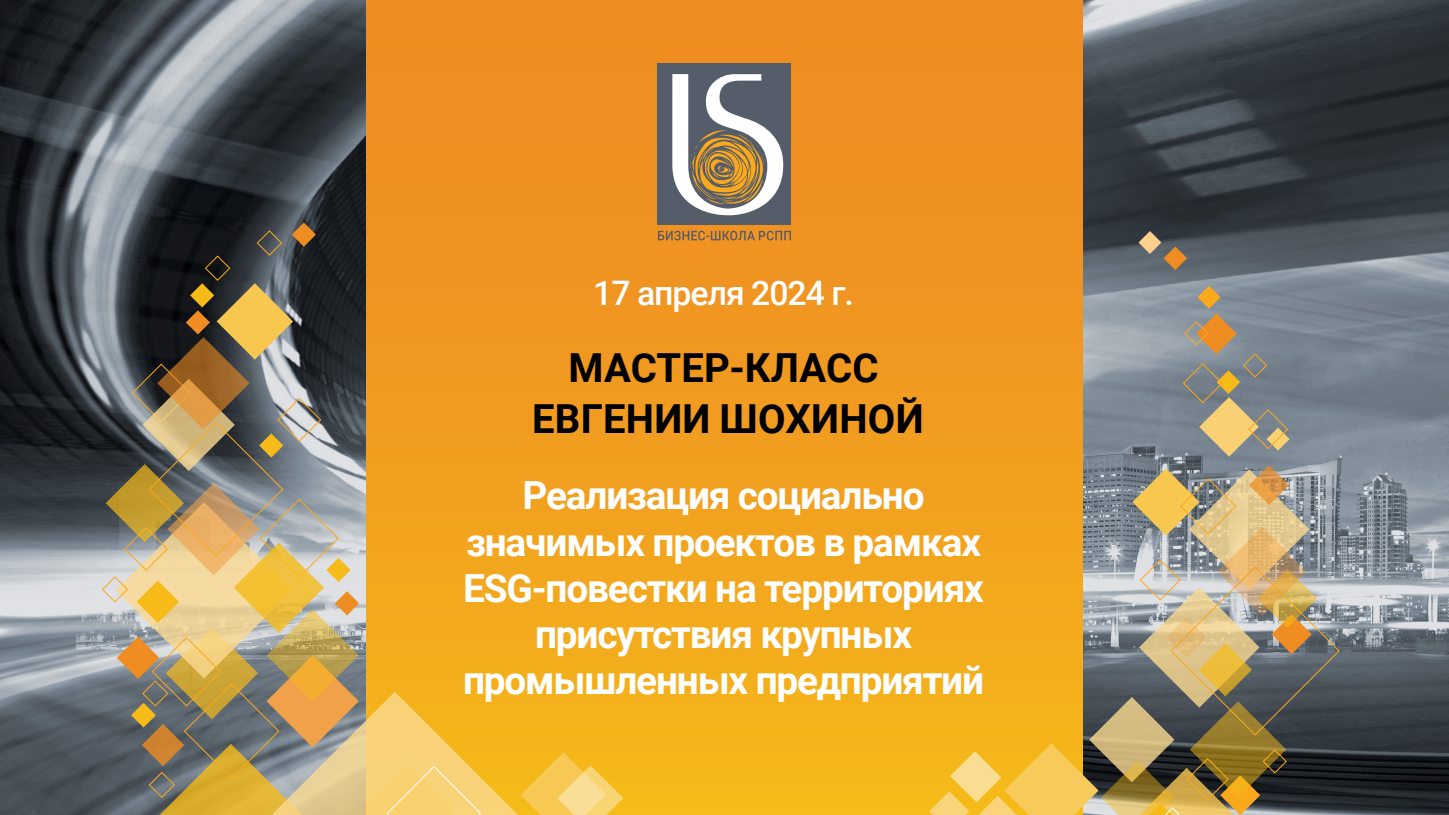
<style>
.page{position:relative;width:1449px;height:815px;background:#fff}
.page>*{position:absolute;margin:0;border:0;box-sizing:border-box;transform-origin:0 0}
.t1{font:700 40px/51.2px "Roboto";letter-spacing:.005em;color:#000;text-align:center}
.t2{font:700 38.75px/46.2px "Roboto";letter-spacing:-.03em;color:#fff;text-align:center}
.t3{font:500 33.75px "Roboto";letter-spacing:-.03em;color:#fff}
</style>
<div class="page">
<img style="left:0;top:0;width:1448px;height:815px">
<div style="left:366px;top:0;width:716px;height:815px;background:linear-gradient(to bottom,#ee8623,#f5b61b)"></div>
<svg style="left:1138px;top:231px;width:48px;height:39px;background:#7f705e"></svg>
<svg style="left:827px;top:465px;width:529px;height:350px;background:#c69d47"></svg>
<svg style="left:1182px;top:286px;width:107px;height:170px;background:#949184"></svg>
<svg style="left:101px;top:222px;width:522px;height:593px;background:#c09446"></svg>
<svg style="left:658px;top:231px;width:133px;height:9px"></svg>
<div style="left:658px;top:63px;width:133px;height:162px;background:#555d6a"></div>
<svg style="left:672px;top:74px;width:111px;height:141px"></svg>
<p class="t3" style="left:593px;top:269px;width:262px">17 апреля 2024 г.</p>
<p class="t1" style="left:532px;top:340px;width:393px">МАСТЕР-КЛАСС<br>ЕВГЕНИИ ШОХИНОЙ</p>
<p class="t2" style="left:463px;top:471px;width:522px">Реализация социально значимых проектов в рамках<br>ESG-повестки на территориях присутствия крупных промышленных предприятий</p>
</div>
